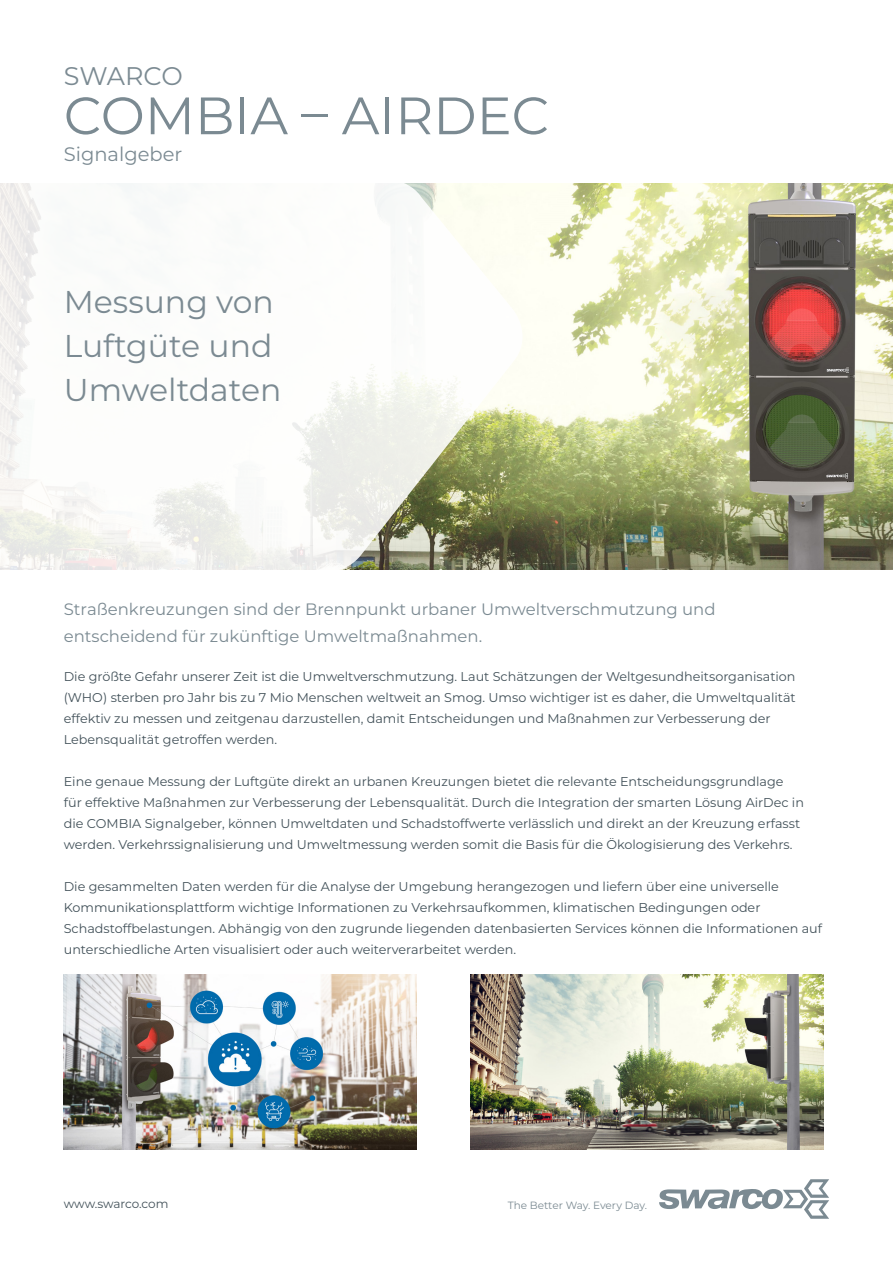
<style>
.page{position:relative;width:893px;height:1263px;background:#fff}
.page>*{position:absolute;margin:0;border:0;box-sizing:border-box;transform-origin:0 0}
.t1{font:52.5px "Montserrat";color:#7b8a92}
.t2{font:31.5px "Montserrat";color:#7b8a92}
.t3{font:25.5px "Montserrat";color:#7b8a92}
.t4{font:19.5px "Montserrat";color:#7b8a92}
.t5{font:16.5px/27px "Montserrat";color:#7b8a92}
.t6{font:12.75px/21px "Montserrat";color:#425159}
.t7{font:12px "Montserrat";letter-spacing:-.01em;color:#425159}
.t8{font:10.5px "Montserrat";color:#7b8a92}
</style>
<div class="page">
<img style="left:530px;top:184px;width:363px;height:386px">
<svg style="left:0;top:183px;width:530px;height:387px"></svg>
<svg style="left:659px;top:1179px;width:170px;height:40px"></svg>
<img style="left:64px;top:975px;width:353px;height:174px">
<img style="left:471px;top:975px;width:352px;height:174px">
<p class="t3" style="left:64px;top:58px;width:121px">SWARCO</p>
<p class="t1" style="left:64px;top:80px;width:487px">COMBIA – AIRDEC</p>
<p class="t4" style="left:64px;top:141px;width:120px">Signalgeber</p>
<p class="t2" style="left:64px;top:280px;width:212px">Messung von</p>
<p class="t2" style="left:64px;top:324px;width:210px">Luftgüte und</p>
<p class="t2" style="left:64px;top:369px;width:219px">Umweltdaten</p>
<p class="t5" style="left:64px;top:595px;width:653px">Straßenkreuzungen sind der Brennpunkt urbaner Umweltverschmutzung und entscheidend für zukünftige Umweltmaßnahmen.</p>
<p class="t6" style="left:64px;top:665px;width:733px">Die größte Gefahr unserer Zeit ist die Umweltverschmutzung. Laut Schätzungen der Weltgesundheitsorganisation (WHO) sterben pro Jahr bis zu 7 Mio Menschen weltweit an Smog. Umso wichtiger ist es daher, die Umweltqualität effektiv zu messen und zeitgenau darzustellen, damit Entscheidungen und Maßnahmen zur Verbesserung der Lebensqualität getroffen werden.</p>
<p class="t6" style="left:64px;top:770px;width:742px">Eine genaue Messung der Luftgüte direkt an urbanen Kreuzungen bietet die relevante Entscheidungsgrundlage für effektive Maßnahmen zur Verbesserung der Lebensqualität. Durch die Integration der smarten Lösung AirDec in die COMBIA Signalgeber, können Umweltdaten und Schadstoffwerte verlässlich und direkt an der Kreuzung erfasst werden. Verkehrssignalisierung und Umweltmessung werden somit die Basis für die Ökologisierung des Verkehrs.</p>
<p class="t6" style="left:64px;top:875px;width:760px">Die gesammelten Daten werden für die Analyse der Umgebung herangezogen und liefern über eine universelle Kommunikationsplattform wichtige Informationen zu Verkehrsaufkommen, klimatischen Bedingungen oder Schadstoffbelastungen. Abhängig von den zugrunde liegenden datenbasierten Services können die Informationen auf unterschiedliche Arten visualisiert oder auch weiterverarbeitet werden.</p>
<p class="t7" style="left:64px;top:1195px;width:106px">www.swarco.com</p>
<p class="t8" style="left:508px;top:1198px;width:141px">The Better Way. Every Day.</p>
</div>
